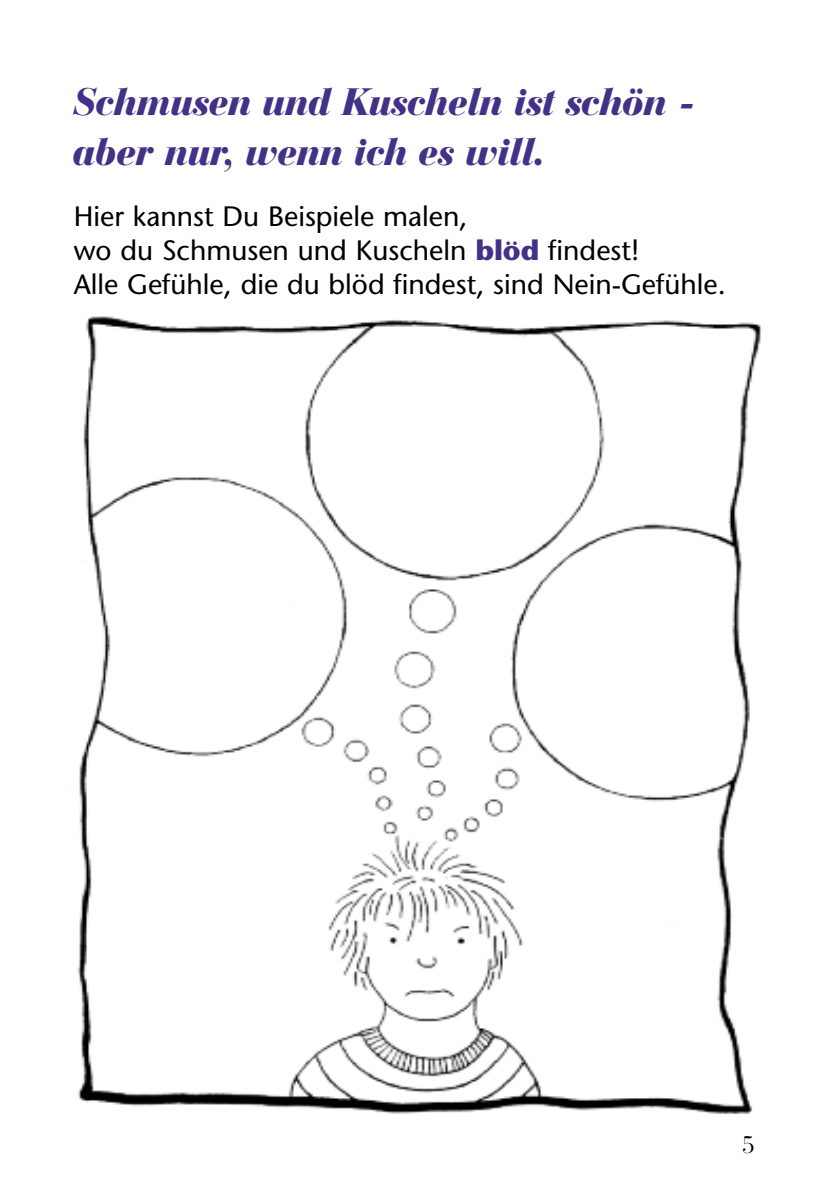
<style>
.page{position:relative;width:840px;height:1191px;background:#fff}
.page>*{position:absolute;margin:0;border:0;box-sizing:border-box;transform-origin:0 0}
.t1{font:italic 900 40px/50px "Bauer Bodoni BT";color:#433188;scale:.95 1}
.t2{font:28px/34px "Stone Sans";color:#000}
.t3{font:24px "Bauer Bodoni";color:#000;scale:.95 1}
.s1{font-weight:700;color:#433188}
</style>
<div class="page">
<img style="left:77px;top:316px;width:684px;height:798px">
<h1 class="t1" style="left:74px;top:77px;width:656px">Schmusen und Kuscheln ist schön - aber nur, wenn ich es will.</h1>
<p class="t2" style="left:74px;top:202px;width:653px">Hier kannst Du Beispiele malen,<br>wo du Schmusen und Kuscheln <span class="s1">blöd</span> findest!<br>Alle Gefühle, die du blöd findest, sind Nein-Gefühle.</p>
<p class="t3" style="left:741px;top:1130px;width:15px">5</p>
</div>
